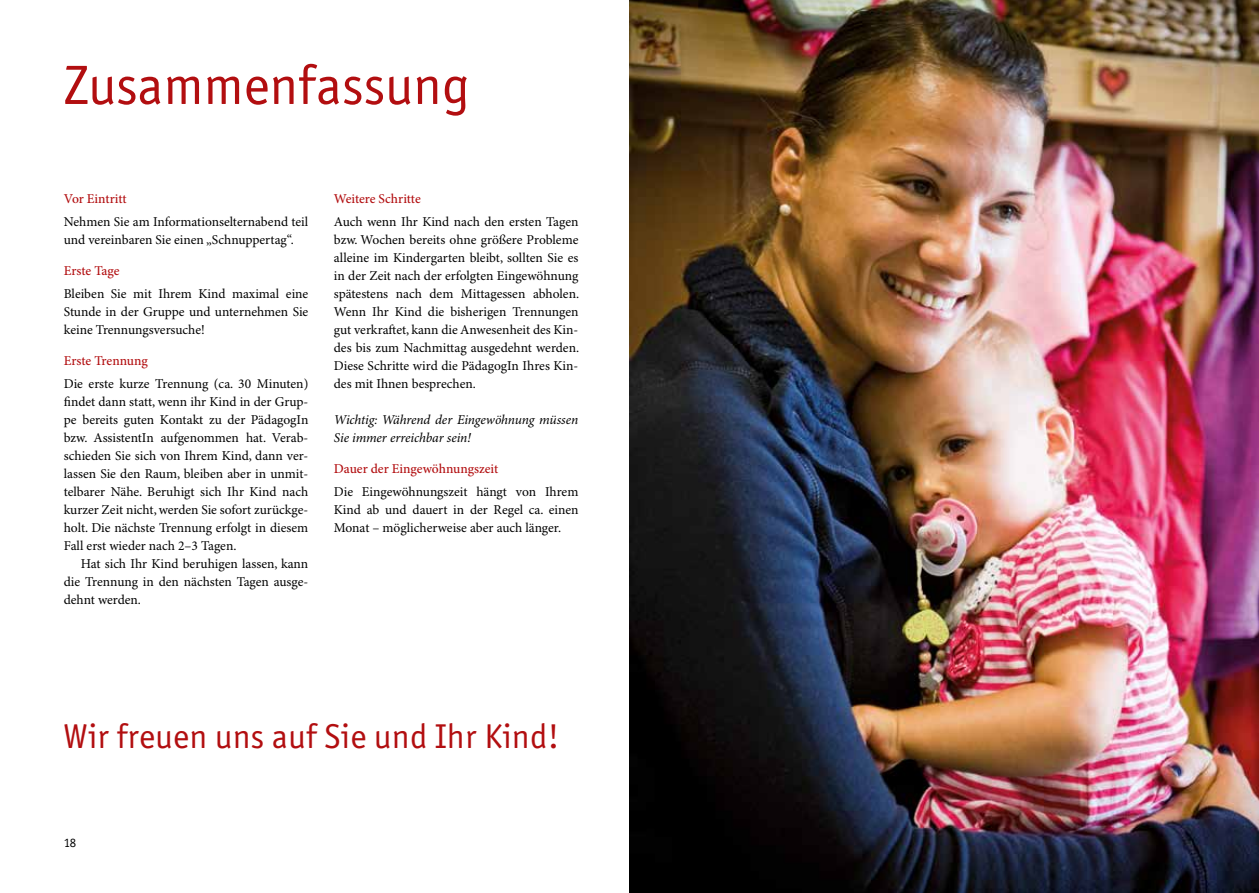
<style>
.page{position:relative;width:1259px;height:893px;background:#fff}
.page>*{position:absolute;margin:0;border:0;box-sizing:border-box;transform-origin:0 0}
.t1{font:55.5px "Officina Sans ITC Std";color:#b20e10}
.t2{font:34.5px "Officina Sans ITC Std";letter-spacing:.01em;color:#b20e10}
.t3{font:13.5px/18px "Minion Pro";color:#000;text-align:justify}
.t4{font:500 13.5px "Minion Pro";letter-spacing:-.005em;color:#b20e10}
.t5{font:italic 13.5px/18px "Minion Pro";letter-spacing:-.01em;color:#000}
.t6{font:12.75px "Officina Sans ITC Std";color:#000}
</style>
<div class="page">
<img style="left:629px;top:0;width:630px;height:893px">
<h1 class="t1" style="left:64px;top:53px;width:407px">Zusammenfassung</h1>
<p class="t4" style="left:64px;top:190px;width:64px">Vor Eintritt</p>
<p class="t3" style="left:64px;top:213px;width:246px">Nehmen Sie am Informationselternabend teil und vereinbaren Sie einen „Schnuppertag“.</p>
<p class="t4" style="left:64px;top:262px;width:57px">Erste Tage</p>
<p class="t3" style="left:64px;top:285px;width:246px">Bleiben Sie mit Ihrem Kind maximal eine Stunde in der Gruppe und unternehmen Sie keine Trennungsversuche!</p>
<p class="t4" style="left:64px;top:352px;width:86px">Erste Trennung</p>
<p class="t3" style="left:64px;top:375px;width:246px">Die erste kurze Trennung (ca. 30 Minuten) findet dann statt, wenn ihr Kind in der Grup&shy;pe bereits guten Kontakt zu der PädagogIn bzw. AssistentIn aufgenommen hat. Verab&shy;schieden Sie sich von Ihrem Kind, dann ver&shy;lassen Sie den Raum, bleiben aber in unmit&shy;telbarer Nähe. Beruhigt sich Ihr Kind nach kurzer Zeit nicht, werden Sie sofort zurückge&shy;holt. Die nächste Trennung erfolgt in diesem Fall erst wieder nach 2–3 Tagen.</p>
<p class="t3" style="left:64px;top:555px;width:246px;text-indent:17px">Hat sich Ihr Kind beruhigen lassen, kann die Trennung in den nächsten Tagen ausge&shy;dehnt werden.</p>
<p class="t4" style="left:334px;top:190px;width:88px">Weitere Schritte</p>
<p class="t3" style="left:334px;top:213px;width:247px">Auch wenn Ihr Kind nach den ersten Tagen bzw. Wochen bereits ohne größere Probleme alleine im Kindergarten bleibt, sollten Sie es in der Zeit nach der erfolgten Eingewöhnung spätestens nach dem Mittagessen abholen.<br>Wenn Ihr Kind die bisherigen Trennungen gut verkraftet, kann die Anwesenheit des Kin&shy;des bis zum Nachmittag ausgedehnt werden.<br>Diese Schritte wird die PädagogIn Ihres Kin&shy;des mit Ihnen besprechen.</p>
<p class="t5" style="left:334px;top:411px;width:246px">Wichtig: Während der Eingewöhnung müssen<br>Sie immer erreichbar sein!</p>
<p class="t4" style="left:334px;top:460px;width:166px">Dauer der Eingewöhnungszeit</p>
<p class="t3" style="left:334px;top:483px;width:246px">Die Eingewöhnungszeit hängt von Ihrem Kind ab und dauert in der Regel ca. einen Monat – möglicherweise aber auch länger.</p>
<h2 class="t2" style="left:64px;top:716px;width:497px">Wir freuen uns auf Sie und Ihr Kind!</h2>
<p class="t6" style="left:64px;top:835px;width:14px">18</p>
</div>
